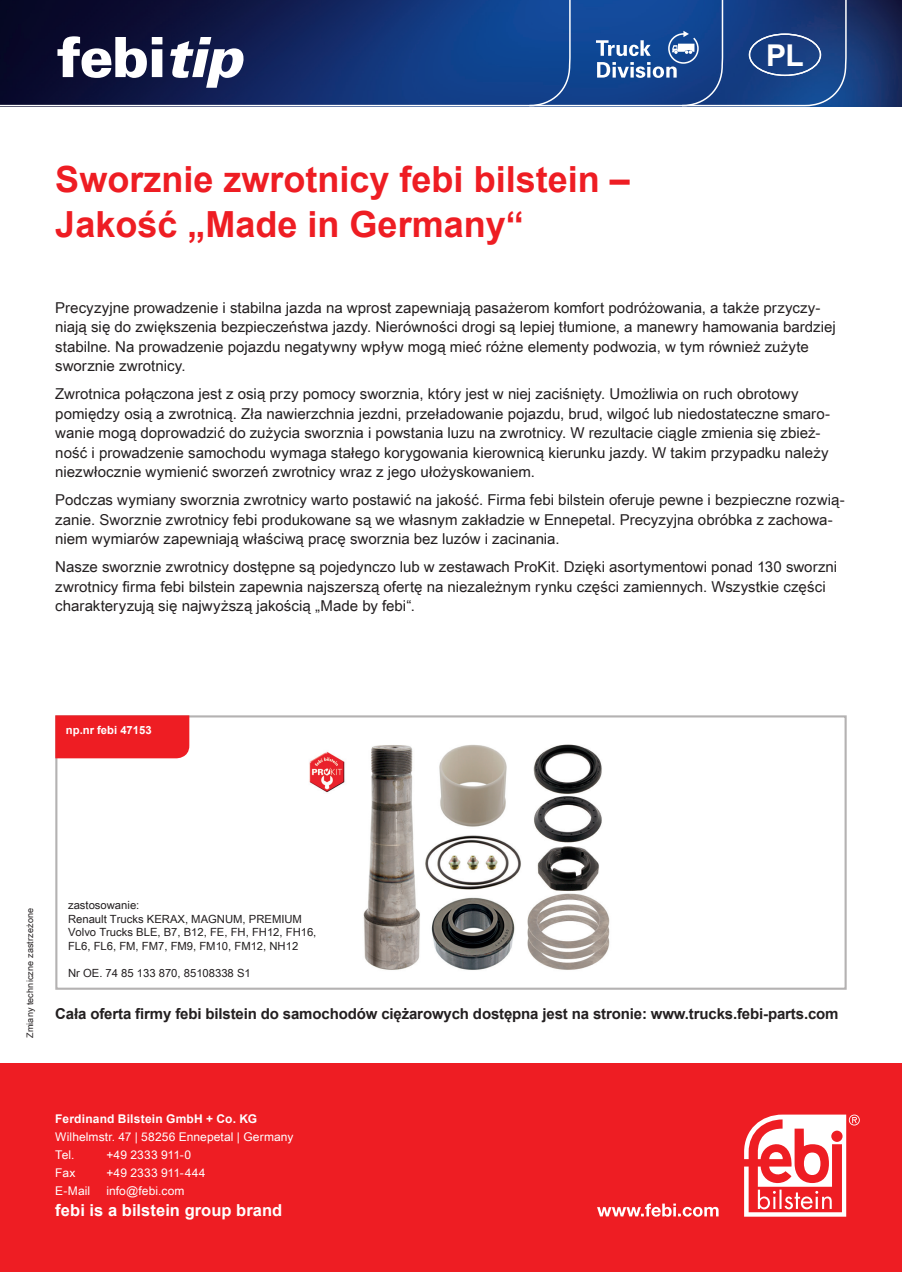
<style>
.page{position:relative;width:902px;height:1272px;background:#fff}
.page>*{position:absolute;margin:0;border:0;box-sizing:border-box;transform-origin:0 0}
.t1{font:700 36px/45px "Arial";color:#ee1d23}
.t2{font:700 30px "Arial";color:#fff}
.t3{font:700 16.5px "Arial";letter-spacing:.005em;color:#fff}
.t4{font:15px/19.5px "Arial Unicode MS";color:#231f20}
.t5{font:700 15px "Arial";letter-spacing:-.01em;color:#231f20}
.t6{font:12px/18px "Arial Unicode MS";letter-spacing:.01em;color:#fff}
.t7{font:700 12px "Arial";letter-spacing:.015em;color:#fff}
.t8{font:11.25px/13.5px "Arial Unicode MS";color:#231f20}
.t9{font:700 11.25px "Arial";color:#fff}
.t10{font:9px "Arial Unicode MS";letter-spacing:.015em;color:#231f20}
</style>
<div class="page">
<img style="left:847px;top:0;width:54px;height:106px">
<svg style="left:0;top:0;width:847px;height:107px;background:#163470"></svg>
<div style="left:0;top:1063px;width:901px;height:208px;background:#ee1d23"></div>
<svg style="left:744px;top:1114px;width:115px;height:102px"></svg>
<svg style="left:597px;top:1203px;width:121px;height:13px"></svg>
<div style="left:748px;top:33px;width:73px;height:43px;border:1px solid #fff;border-radius:50%"></div>
<svg style="left:596px;top:0;width:128px;height:107px;background:#2c599c"></svg>
<svg style="left:57px;top:36px;width:187px;height:52px"></svg>
<div style="left:55px;top:715px;width:791px;height:274px;border:2px solid #b4b2b2"></div>
<img style="left:363px;top:744px;width:247px;height:226px">
<img style="left:309px;top:751px;width:36px;height:42px">
<div style="left:55px;top:715px;width:134px;height:43px;background:#ee1d23"></div>
<h1 class="t1" style="left:55px;top:158px;width:576px">Sworznie zwrotnicy febi bilstein –<br>Jakość „Made in Germany“</h1>
<h2 class="t2" style="left:766px;top:35px;width:39px">PL</h2>
<p class="t4" style="left:55px;top:297px;width:781px">Precyzyjne prowadzenie i stabilna jazda na wprost zapewniają pasażerom komfort podróżowania, a także przyczy&shy;niają się do zwiększenia bezpieczeństwa jazdy. Nierówności drogi są lepiej tłumione, a manewry hamowania bardziej stabilne. Na prowadzenie pojazdu negatywny wpływ mogą mieć różne elementy podwozia, w tym również zużyte sworznie zwrotnicy.</p>
<p class="t4" style="left:55px;top:384px;width:776px">Zwrotnica połączona jest z osią przy pomocy sworznia, który jest w niej zaciśnięty. Umożliwia on ruch obrotowy pomiędzy osią a zwrotnicą. Zła nawierzchnia jezdni, przeładowanie pojazdu, brud, wilgoć lub niedostateczne smaro&shy;wanie mogą doprowadzić do zużycia sworznia i powstania luzu na zwrotnicy. W rezultacie ciągle zmienia się zbież&shy;ność i prowadzenie samochodu wymaga stałego korygowania kierownicą kierunku jazdy. W takim przypadku należy niezwłocznie wymienić sworzeń zwrotnicy wraz z jego ułożyskowaniem.</p>
<p class="t4" style="left:55px;top:490px;width:790px">Podczas wymiany sworznia zwrotnicy warto postawić na jakość. Firma febi bilstein oferuje pewne i bezpieczne rozwią&shy;zanie. Sworznie zwrotnicy febi produkowane są we własnym zakładzie w Ennepetal. Precyzyjna obróbka z zachowa&shy;niem wymiarów zapewniają właściwą pracę sworznia bez luzów i zacinania.</p>
<p class="t4" style="left:55px;top:557px;width:783px">Nasze sworznie zwrotnicy dostępne są pojedynczo lub w zestawach ProKit. Dzięki asortymentowi ponad 130 sworzni zwrotnicy firma febi bilstein zapewnia najszerszą ofertę na niezależnym rynku części zamiennych. Wszystkie części charakteryzują się najwyższą jakością „Made by febi“.</p>
<p class="t9" style="left:66px;top:722px;width:87px">np.nr febi 47153</p>
<p class="t10" style="left:23px;top:1037px;width:132px;rotate:-90deg">Zmiany techniczne zastrzeżone</p>
<p class="t8" style="left:68px;top:898px;width:250px">zastosowanie:<br>Renault Trucks KERAX, MAGNUM, PREMIUM Volvo Trucks BLE, B7, B12, FE, FH, FH12, FH16, FL6, FL6, FM, FM7, FM9, FM10, FM12, NH12</p>
<p class="t8" style="left:68px;top:966px;width:184px">Nr OE. 74 85 133 870, 85108338 S1</p>
<p class="t5" style="left:55px;top:1003px;width:784px">Cała oferta firmy febi bilstein do samochodów ciężarowych dostępna jest na stronie: www.trucks.febi-parts.com</p>
<p class="t7" style="left:55px;top:1111px;width:203px">Ferdinand Bilstein GmbH + Co. KG</p>
<p class="t6" style="left:55px;top:1127px;width:240px">Wilhelmstr. 47 | 58256 Ennepetal | Germany<br>Tel.</p>
<p class="t6" style="left:106px;top:1145px;width:86px">+49 2333 911-0</p>
<p class="t6" style="left:55px;top:1163px;width:22px">Fax</p>
<p class="t6" style="left:106px;top:1163px;width:101px">+49 2333 911-444</p>
<p class="t6" style="left:55px;top:1181px;width:36px">E-Mail</p>
<p class="t6" style="left:106px;top:1181px;width:80px">info@febi.com</p>
<p class="t3" style="left:55px;top:1198px;width:228px">febi is a bilstein group brand</p>
</div>
